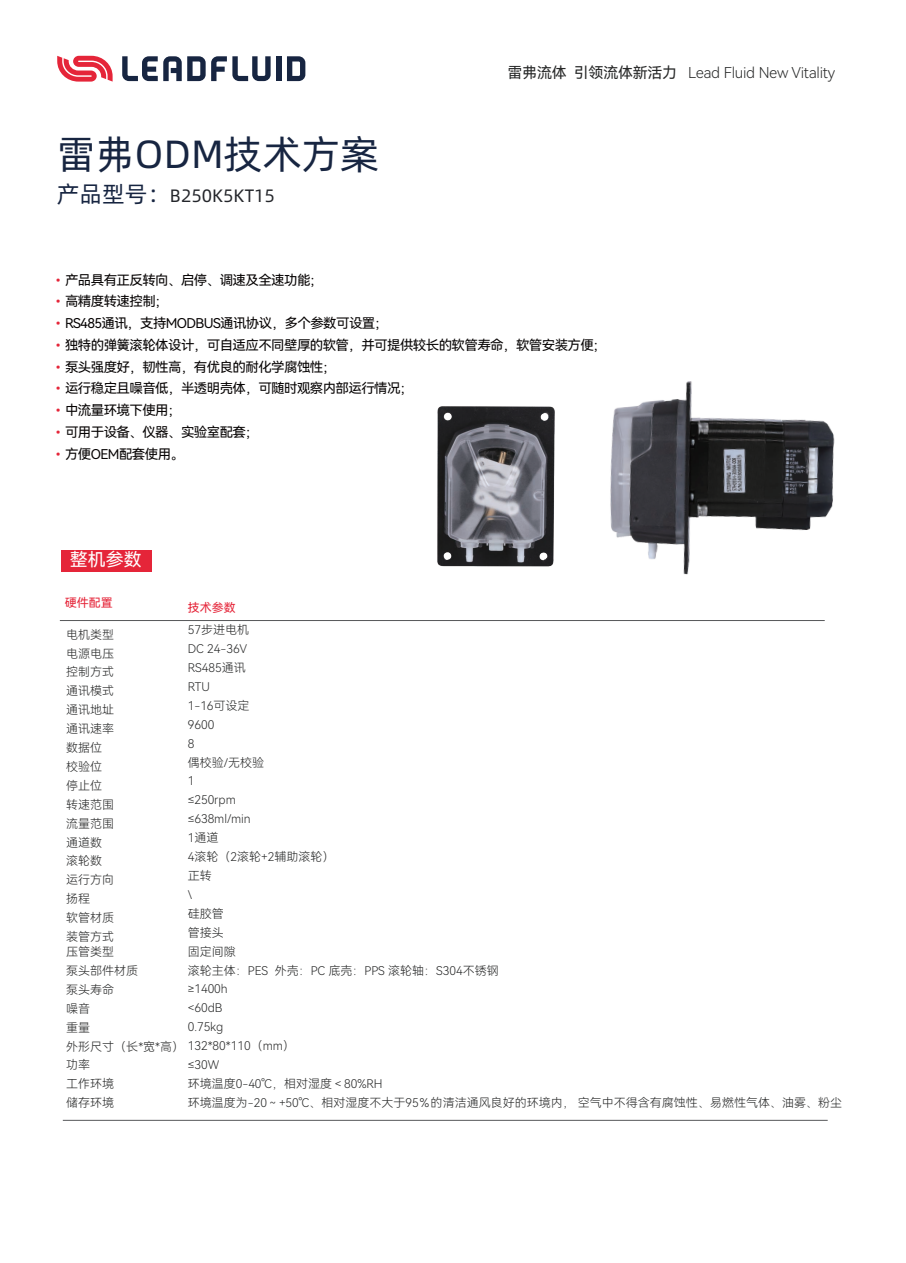
<style>
.page{position:relative;width:906px;height:1263px;background:#fff}
.page>*{position:absolute;margin:0;border:0;box-sizing:border-box;transform-origin:0 0}
.t1{font:39.45px "Alibaba Pu Hui Ti R";color:#172541}
.t2{font:18px "Alibaba Pu Hui Ti R";color:#24262b}
.t3{font:18px "Harmony OS Sans SC";color:#fff}
.t4{font:15px "Harmony OS Sans SC Light";letter-spacing:-.02em;color:#262727}
.t5{font:13.5px "Harmony OS Sans SC";letter-spacing:-.045em;color:#060303}
.t6{font:12px/18.9px "Harmony OS Sans SC Light";color:#262727}
.t7{font:12px "Harmony OS Sans SC";color:#e52539}
.s1{font-size:22.95px;color:#172541}
.s2{font-family:"Harmony OS Sans SC"}
.s3{color:#e52539}
</style>
<div class="page">
<div style="left:276px;top:56px;width:5px;height:25px;background:#172541"></div>
<svg style="left:287px;top:56px;width:18px;height:25px"></svg>
<svg style="left:122px;top:56px;width:149px;height:25px"></svg>
<svg style="left:57px;top:56px;width:56px;height:26px"></svg>
<div style="left:61px;top:550px;width:91px;height:21px;background:#e52539"></div>
<hr style="left:60px;top:620px;width:764px;height:1px;background:#57585a">
<hr style="left:63px;top:1120px;width:764px;height:1px;background:#57585a">
<img style="left:618px;top:381px;width:217px;height:240px">
<img style="left:437px;top:406px;width:181px;height:161px">
<h1 class="t1" style="left:57px;top:125px;width:324px">雷弗ODM技术方案</h1>
<h2 class="t2" style="left:57px;top:182px;width:219px"><span class="s1">产品型号：</span>B250K5KT15</h2>
<p class="t4" style="left:507px;top:62px;width:329px"><span class="s2">雷弗流体 引领流体新活力</span> Lead Fluid New Vitality</p>
<p class="t5" style="left:52px;top:270px;width:273px"><span class="s3">•</span>产品具有正反转向、启停、调速及全速功能；</p>
<p class="t5" style="left:52px;top:292px;width:119px"><span class="s3">•</span>高精度转速控制；</p>
<p class="t5" style="left:52px;top:314px;width:338px"><span class="s3">•</span>RS485通讯，支持MODBUS通讯协议，多个参数可设置；</p>
<p class="t5" style="left:52px;top:336px;width:557px"><span class="s3">•</span>独特的弹簧滚轮体设计，可自适应不同壁厚的软管，并可提供较长的软管寿命，软管安装方便；</p>
<p class="t5" style="left:52px;top:357px;width:286px"><span class="s3">•</span>泵头强度好，韧性高，有优良的耐化学腐蚀性；</p>
<p class="t5" style="left:52px;top:379px;width:363px"><span class="s3">•</span>运行稳定且噪音低，半透明壳体，可随时观察内部运行情况；</p>
<p class="t5" style="left:52px;top:401px;width:132px"><span class="s3">•</span>中流量环境下使用；</p>
<p class="t5" style="left:52px;top:423px;width:209px"><span class="s3">•</span>可用于设备、仪器、实验室配套；</p>
<p class="t5" style="left:52px;top:444px;width:134px"><span class="s3">•</span>方便OEM配套使用。</p>
<h2 class="t3" style="left:70px;top:547px;width:73px">整机参数</h2>
<p class="t7" style="left:65px;top:594px;width:49px">硬件配置</p>
<p class="t7" style="left:188px;top:599px;width:49px">技术参数</p>
<p class="t6" style="left:66px;top:624px;width:49px">电机类型电源电压控制方式通讯模式通讯地址通讯速率数据位校验位停止位转速范围流量范围通道数滚轮数运行方向扬程<br>软管材质装管方式</p>
<p class="t6" style="left:188px;top:620px;width:63px">57步进电机</p>
<p class="t6" style="left:188px;top:639px;width:61px">DC 24-36V</p>
<p class="t6" style="left:188px;top:658px;width:59px">RS485通讯</p>
<p class="t6" style="left:188px;top:677px;width:24px">RTU</p>
<p class="t6" style="left:188px;top:696px;width:63px">1-16可设定</p>
<p class="t6" style="left:188px;top:715px;width:28px">9600</p>
<p class="t6" style="left:188px;top:733px;width:8px">8</p>
<p class="t6" style="left:188px;top:752px;width:78px">偶校验/无校验</p>
<p class="t6" style="left:188px;top:771px;width:8px">1</p>
<p class="t6" style="left:188px;top:790px;width:50px">≤250rpm</p>
<p class="t6" style="left:188px;top:809px;width:64px">≤638ml/min</p>
<p class="t6" style="left:188px;top:828px;width:32px">1通道</p>
<p class="t6" style="left:188px;top:847px;width:148px">4滚轮（2滚轮+2辅助滚轮）</p>
<p class="t6" style="left:188px;top:866px;width:25px">正转</p>
<p class="t6" style="left:188px;top:885px;width:6px">\</p>
<p class="t6" style="left:188px;top:904px;width:37px">硅胶管</p>
<p class="t6" style="left:188px;top:922px;width:37px">管接头</p>
<p class="t6" style="left:188px;top:941px;width:49px">固定间隙</p>
<p class="t6" style="left:188px;top:960px;width:312px">滚轮主体：PES 外壳：PC 底壳：PPS 滚轮轴：S304不锈钢</p>
<p class="t6" style="left:188px;top:979px;width:42px">≥1400h</p>
<p class="t6" style="left:188px;top:998px;width:36px">&lt;60dB</p>
<p class="t6" style="left:188px;top:1017px;width:37px">0.75kg</p>
<p class="t6" style="left:66px;top:1036px;width:230px">外形尺寸（长*宽*高） 132*80*110（mm）</p>
<p class="t6" style="left:188px;top:1055px;width:33px">≤30W</p>
<p class="t6" style="left:188px;top:1074px;width:196px">环境温度0-40℃，相对湿度＜80%RH</p>
<p class="t6" style="left:188px;top:1093px;width:656px">环境温度为-20～+50℃、相对湿度不大于95％的清洁通风良好的环境内， 空气中不得含有腐蚀性、易燃性气体、油雾、粉尘</p>
<p class="t6" style="left:66px;top:942px;width:73px">压管类型<br>泵头部件材质泵头寿命<br>噪音<br>重量</p>
<p class="t6" style="left:66px;top:1055px;width:49px">功率<br>工作环境储存环境</p>
</div>
